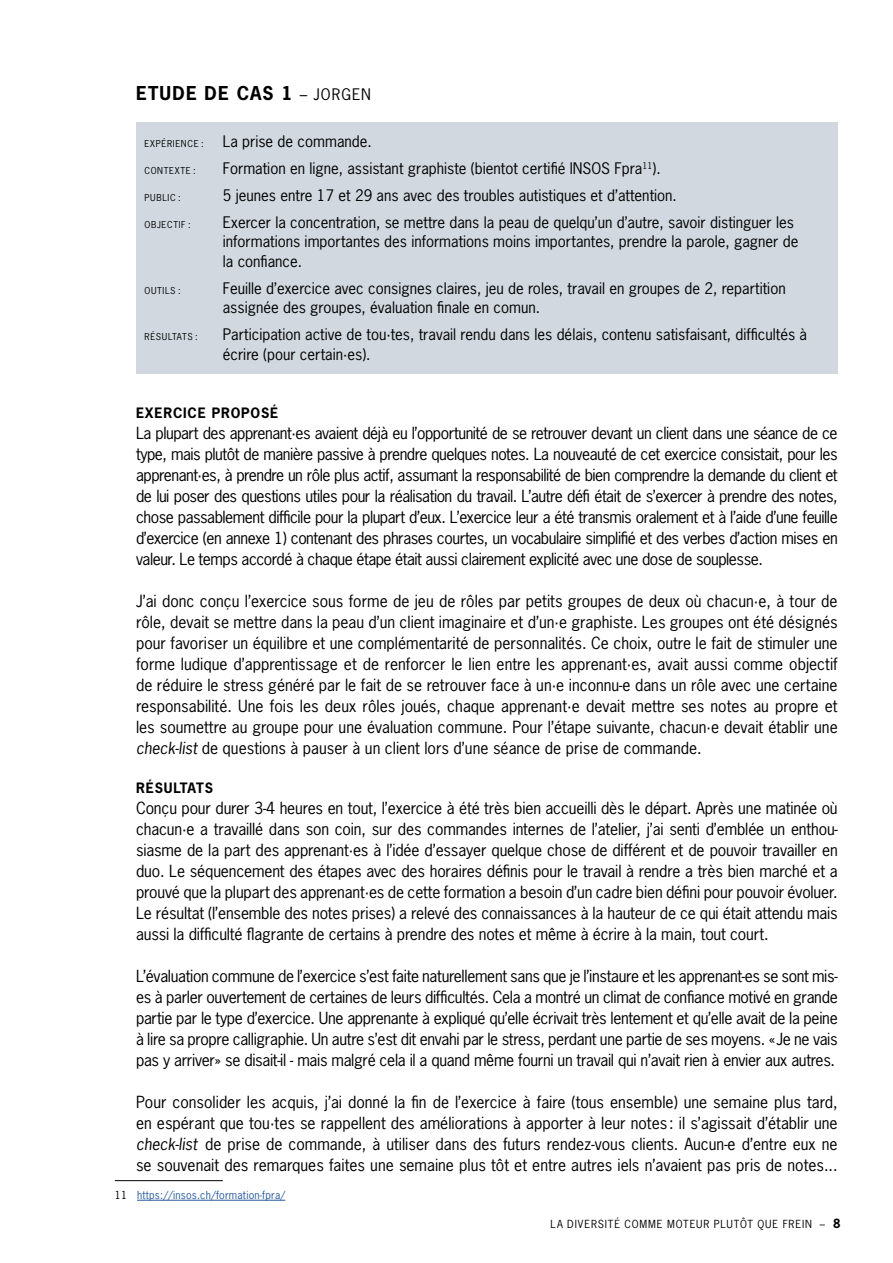
<style>
.page{position:relative;width:893px;height:1263px;background:#fff}
.page>*{position:absolute;margin:0;border:0;box-sizing:border-box;transform-origin:0 0}
.t1{font:700 18px "News Gothic";letter-spacing:.065em;color:#000}
.t2{font:15.75px/21px "News Gothic";letter-spacing:-.01em;color:#000;text-align:justify}
.t3{font:15px/19.5px "News Gothic";color:#000}
.t4{font:700 13.5px "News Gothic";letter-spacing:.06em;color:#000}
.t5{font:10.5px "News Gothic";letter-spacing:.085em;color:#000}
.t6{font:10.5px "News Gothic";letter-spacing:.02em;color:#275b9b}
.t7{font:9px "News Gothic";letter-spacing:.07em;color:#000}
.s1{font-weight:400;font-size:15px}
.s2{font-style:italic}
.s3{color:#000}
.s4{font-weight:700;font-size:12px}
</style>
<div class="page">
<div style="left:136px;top:122px;width:702px;height:252px;background:#d1d8df"></div>
<hr style="left:115px;top:1180px;width:108px;height:1px;background:#000">
<hr style="left:137px;top:1200px;width:148px;height:1px;background:#275b9b">
<p class="t1" style="left:136px;top:81px;width:236px">ETUDE DE CAS 1 <span class="s1">– JORGEN</span></p>
<p class="t7" style="left:145px;top:137px;width:61px">EXPÉRIENCE :</p>
<p class="t3" style="left:223px;top:131px;width:150px">La prise de commande.</p>
<p class="t7" style="left:145px;top:164px;width:53px">CONTEXTE :</p>
<p class="t3" style="left:223px;top:158px;width:439px">Formation en ligne, assistant graphiste (bientot certifié INSOS Fpra<sup>11</sup>).</p>
<p class="t7" style="left:145px;top:191px;width:38px">PUBLIC :</p>
<p class="t3" style="left:223px;top:185px;width:456px">5 jeunes entre 17 et 29 ans avec des troubles autistiques et d’attention.</p>
<p class="t7" style="left:145px;top:218px;width:48px">OBJECTIF :</p>
<p class="t3" style="left:223px;top:212px;width:577px">Exercer la concentration, se mettre dans la peau de quelqu’un d’autre, savoir distinguer les informations importantes des informations moins importantes, prendre la parole, gagner de la confiance.</p>
<p class="t7" style="left:145px;top:284px;width:38px">OUTILS :</p>
<p class="t3" style="left:223px;top:278px;width:564px">Feuille d’exercice avec consignes claires, jeu de roles, travail en groupes de 2, repartition assignée des groupes, évaluation finale en comun.</p>
<p class="t7" style="left:145px;top:331px;width:55px">RÉSULTATS :</p>
<p class="t3" style="left:223px;top:324px;width:586px">Participation active de tou·tes, travail rendu dans les délais, contenu satisfaisant, difficultés à écrire (pour certain·es).</p>
<p class="t4" style="left:136px;top:404px;width:144px">EXERCICE PROPOSÉ</p>
<p class="t2" style="left:136px;top:422px;width:703px">La plupart des apprenant·es avaient déjà eu l’opportunité de se retrouver devant un client dans une séance de ce type, mais plutôt de manière passive à prendre quelques notes. La nouveauté de cet exercice consistait, pour les apprenant·es, à prendre un rôle plus actif, assumant la responsabilité de bien comprendre la demande du client et de lui poser des questions utiles pour la réalisation du travail. L’autre défi était de s’exercer à prendre des notes, chose passablement difficile pour la plupart d’eux. L’exercice leur a été transmis oralement et à l’aide d’une feuille d’exercice (en annexe 1) contenant des phrases courtes, un vocabulaire simplifié et des verbes d’action mises en valeur. Le temps accordé à chaque étape était aussi clairement explicité avec une dose de souplesse.</p>
<p class="t2" style="left:136px;top:590px;width:703px">J’ai donc conçu l’exercice sous forme de jeu de rôles par petits groupes de deux où chacun·e, à tour de rôle, devait se mettre dans la peau d’un client imaginaire et d’un·e graphiste. Les groupes ont été désignés pour favoriser un équilibre et une complémentarité de personnalités. Ce choix, outre le fait de stimuler une forme ludique d’apprentissage et de renforcer le lien entre les apprenant·es, avait aussi comme objectif de réduire le stress généré par le fait de se retrouver face à un·e inconnu-e dans un rôle avec une certaine responsabilité. Une fois les deux rôles joués, chaque apprenant·e devait mettre ses notes au propre et les soumettre au groupe pour une évaluation commune. Pour l’étape suivante, chacun·e devait établir une <span class="s2">check-list</span> de questions à pauser à un client lors d’une séance de prise de commande.</p>
<p class="t4" style="left:136px;top:779px;width:78px">RÉSULTATS</p>
<p class="t2" style="left:136px;top:797px;width:703px">Conçu pour durer 3-4 heures en tout, l’exercice à été très bien accueilli dès le départ. Après une matinée où chacun·e a travaillé dans son coin, sur des commandes internes de l’atelier, j’ai senti d’emblée un enthou&shy;siasme de la part des apprenant·es à l’idée d’essayer quelque chose de différent et de pouvoir travailler en duo. Le séquencement des étapes avec des horaires définis pour le travail à rendre a très bien marché et a prouvé que la plupart des apprenant·es de cette formation a besoin d’un cadre bien défini pour pouvoir évoluer.<br>Le résultat (l’ensemble des notes prises) a relevé des connaissances à la hauteur de ce qui était attendu mais aussi la difficulté flagrante de certains à prendre des notes et même à écrire à la main, tout court.</p>
<p class="t2" style="left:136px;top:965px;width:703px">L’évaluation commune de l’exercice s’est faite naturellement sans que je l’instaure et les apprenant-es se sont mis&shy;es à parler ouvertement de certaines de leurs difficultés. Cela a montré un climat de confiance motivé en grande partie par le type d’exercice. Une apprenante à expliqué qu’elle écrivait très lentement et qu’elle avait de la peine à lire sa propre calligraphie. Un autre s’est dit envahi par le stress, perdant une partie de ses moyens. «Je ne vais pas y arriver» se disait-il - mais malgré cela il a quand même fourni un travail qui n’avait rien à envier aux autres.</p>
<p class="t2" style="left:136px;top:1091px;width:703px">Pour consolider les acquis, j’ai donné la fin de l’exercice à faire (tous ensemble) une semaine plus tard, en espérant que tou·tes se rappellent des améliorations à apporter à leur notes : il s’agissait d’établir une <span class="s2">check-list</span> de prise de commande, à utiliser dans des futurs rendez-vous clients. Aucun-e d’entre eux ne se souvenait des remarques faites une semaine plus tôt et entre autres iels n’avaient pas pris de notes...</p>
<p class="t6" style="left:115px;top:1188px;width:172px"><span class="s3">11</span> https://insos.ch/formation-fpra/</p>
<p class="t5" style="left:551px;top:1217px;width:291px">LA DIVERSITÉ COMME MOTEUR PLUTÔT QUE FREIN – <span class="s4">8</span></p>
</div>
